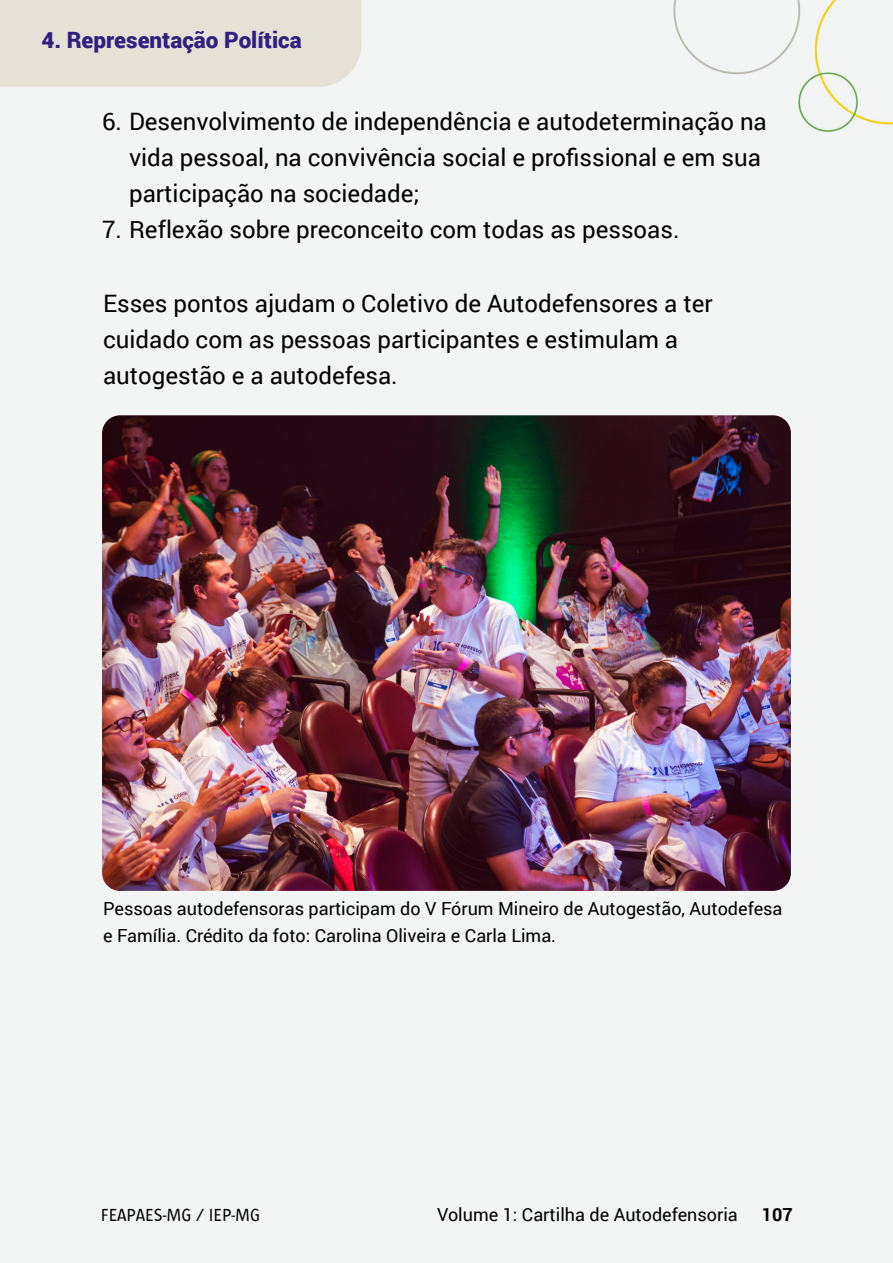
<style>
.page{position:relative;width:893px;height:1263px;background:#f3f4f4}
.page>*{position:absolute;margin:0;border:0;box-sizing:border-box;transform-origin:0 0}
.t1{font:24px/36px "Roboto";color:#000}
.t2{font:900 22.5px "Roboto";color:#302180}
.Legenda_de_foto{font:18px/27px "Roboto";color:#000}
.t3{font:18px "Sun Sans";color:#000}
.t4{font:700 18px "Roboto";color:#000}
</style>
<div class="page">
<img style="left:673px;top:0;width:220px;height:132px">
<div style="left:0;top:0;width:361px;height:87px;background:#e5e1d6"></div>
<img style="left:102px;top:415px;width:689px;height:476px">
<p class="t2" style="left:41px;top:24px;width:262px">4. Representação Política</p>
<p class="t1" style="left:129px;top:103px;width:639px;text-indent:-27px">6. Desenvolvimento de independência e autodeterminação na vida pessoal, na convivência social e profissional e em sua participação na sociedade;</p>
<p class="t1" style="left:102px;top:211px;width:579px">7. Reflexão sobre preconceito com todas as pessoas.</p>
<p class="t1" style="left:103px;top:284px;width:611px">Esses pontos ajudam o Coletivo de Autodefensores a ter cuidado com as pessoas participantes e estimulam a autogestão e a autodefesa.</p>
<p class="Legenda_de_foto" style="left:103px;top:894px;width:681px">Pessoas autodefensoras participam do V Fórum Mineiro de Autogestão, Autodefesa e Família. Crédito da foto: Carolina Oliveira e Carla Lima.</p>
<p class="t3" style="left:101px;top:1206px;width:161px">FEAPAES-MG / IEP-MG</p>
<p class="Legenda_de_foto" style="left:437px;top:1200px;width:302px">Volume 1: Cartilha de Autodefensoria</p>
<p class="t4" style="left:762px;top:1202px;width:32px">107</p>
</div>
